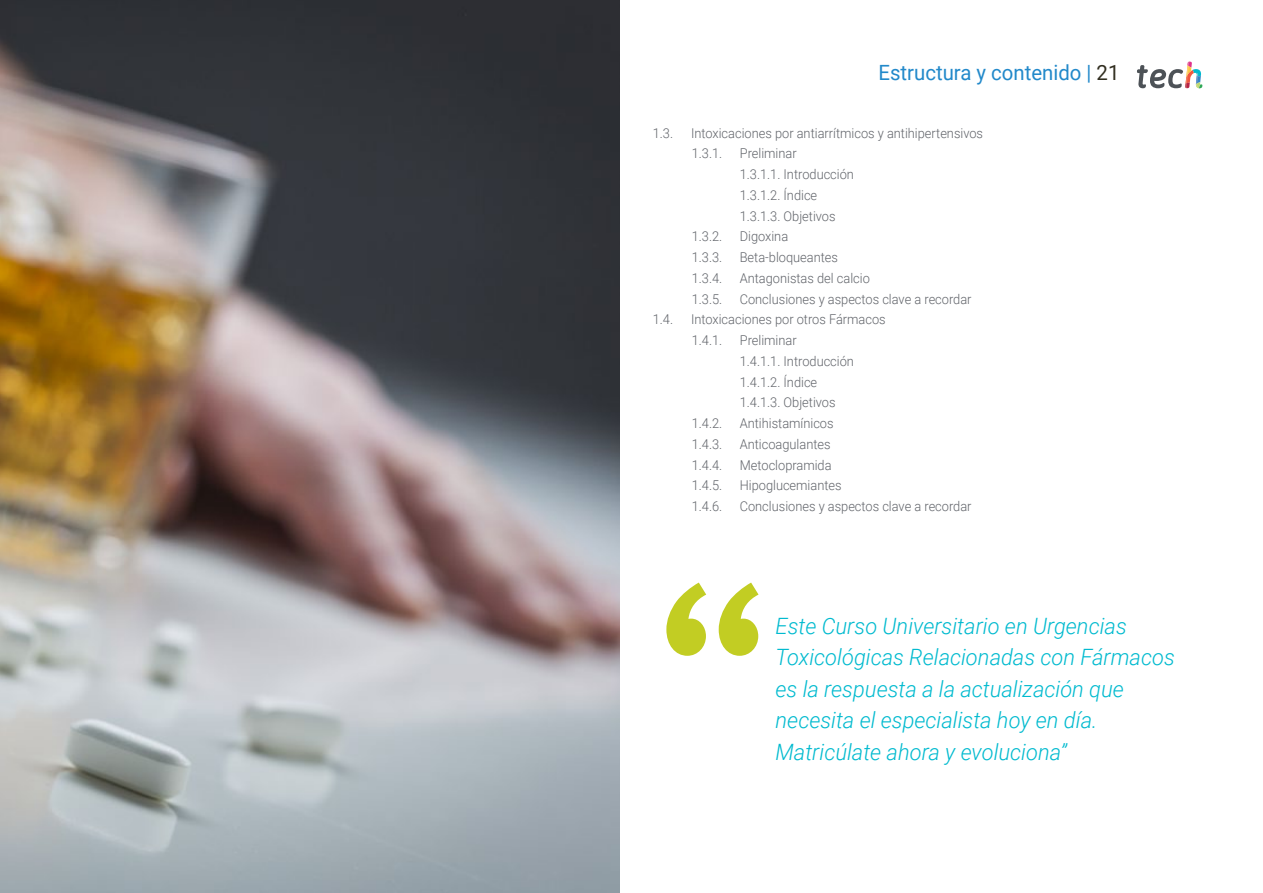
<style>
.page{position:relative;width:1263px;height:893px;background:#fff}
.page>*{position:absolute;margin:0;border:0;box-sizing:border-box;transform-origin:0 0}
.t1{font:italic 300 22.5px/31.5px "Roboto";color:#00bacf}
.t2{font:21px "Roboto";color:#2289ca}
.t3{font:300 13.5px/20.7px "Roboto";color:#61646a;scale:.95 1}
.s1{color:#312e20}
</style>
<div class="page">
<img style="left:0;top:0;width:620px;height:893px">
<svg style="left:1137px;top:62px;width:65px;height:27px"></svg>
<svg style="left:666px;top:583px;width:92px;height:73px"></svg>
<h2 class="t2" style="left:878px;top:57px;width:242px">Estructura y contenido | <span class="s1">21</span></h2>
<p class="t3" style="left:653px;top:122px;width:23px">1.3.</p>
<p class="t3" style="left:691px;top:122px;width:309px">Intoxicaciones por antiarrítmicos y antihipertensivos<br>1.3.1.</p>
<p class="t3" style="left:740px;top:143px;width:122px">Preliminar<br>1.3.1.1. Introducción<br>1.3.1.2. Índice<br>1.3.1.3. Objetivos</p>
<p class="t3" style="left:692px;top:226px;width:34px">1.3.2.</p>
<p class="t3" style="left:740px;top:226px;width:53px">Digoxina</p>
<p class="t3" style="left:692px;top:247px;width:34px">1.3.3.</p>
<p class="t3" style="left:740px;top:247px;width:105px">Beta-bloqueantes</p>
<p class="t3" style="left:692px;top:267px;width:34px">1.3.4.</p>
<p class="t3" style="left:740px;top:267px;width:138px">Antagonistas del calcio</p>
<p class="t3" style="left:692px;top:288px;width:34px">1.3.5.</p>
<p class="t3" style="left:740px;top:288px;width:245px">Conclusiones y aspectos clave a recordar</p>
<p class="t3" style="left:653px;top:309px;width:23px">1.4.</p>
<p class="t3" style="left:691px;top:309px;width:206px">Intoxicaciones por otros Fármacos<br>1.4.1.</p>
<p class="t3" style="left:740px;top:330px;width:122px">Preliminar<br>1.4.1.1. Introducción<br>1.4.1.2. Índice<br>1.4.1.3. Objetivos</p>
<p class="t3" style="left:692px;top:413px;width:34px">1.4.2.</p>
<p class="t3" style="left:740px;top:413px;width:100px">Antihistamínicos</p>
<p class="t3" style="left:692px;top:433px;width:34px">1.4.3.</p>
<p class="t3" style="left:740px;top:433px;width:97px">Anticoagulantes</p>
<p class="t3" style="left:692px;top:454px;width:34px">1.4.4.</p>
<p class="t3" style="left:740px;top:454px;width:98px">Metoclopramida</p>
<p class="t3" style="left:692px;top:475px;width:34px">1.4.5.</p>
<p class="t3" style="left:740px;top:475px;width:109px">Hipoglucemiantes</p>
<p class="t3" style="left:692px;top:496px;width:34px">1.4.6.</p>
<p class="t3" style="left:740px;top:496px;width:245px">Conclusiones y aspectos clave a recordar</p>
<h1 class="t1" style="left:775px;top:609px;width:401px">Este Curso Universitario en Urgencias Toxicológicas Relacionadas con Fármacos es la respuesta a la actualización que necesita el especialista hoy en día.<br>Matricúlate ahora y evoluciona”</h1>
</div>
